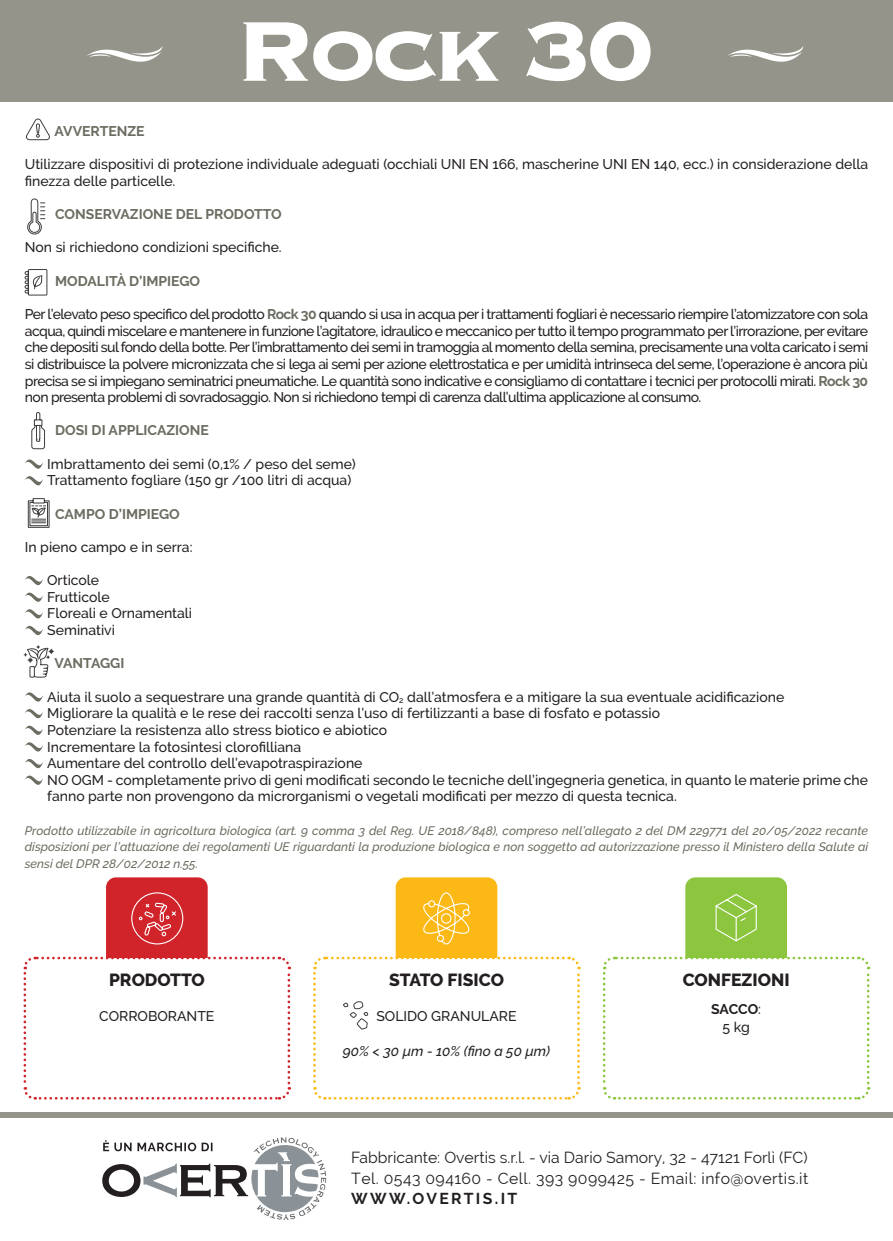
<style>
.page{position:relative;width:893px;height:1241px;background:#fff}
.page>*{position:absolute;margin:0;border:0;box-sizing:border-box;transform-origin:0 0}
.t1{font:700 110.95px "Copperplate";letter-spacing:-.05em;color:#fff}
.t2{font:800 17.5px "Raleway";color:#231f20}
.t3{font:15.75px/20.3px "Raleway";color:#231f20}
.t4{font:700 15.75px "Raleway";letter-spacing:.15em;color:#231f20}
.t5{font:500 14px/16.6px "Raleway";color:#231f20}
.t6{font:700 14px "Raleway";color:#6d6c61}
.t7{font:italic 500 14px "Raleway";color:#231f20}
.t8{font:700 14px/17.5px "Raleway";letter-spacing:-.01em;color:#231f20;text-align:center}
.t9{font:italic 500 12.25px/16.6px "Raleway";color:#6d6c61;text-align:justify}
.s1{font-weight:700;color:#6d6c61}
.s2{font-weight:500}
</style>
<div class="page">
<div style="left:0;top:1112px;width:893px;height:5px;background:#94948a"></div>
<svg style="left:102px;top:1137px;width:224px;height:82px"></svg>
<div style="left:0;top:0;width:893px;height:102px;background:#94948a"></div>
<svg style="left:727px;top:46px;width:76px;height:16px"></svg>
<svg style="left:87px;top:47px;width:75px;height:15px"></svg>
<div style="left:106px;top:877px;width:102px;height:92px;background:#d1232a;border-radius:10px"></div>
<div style="left:396px;top:877px;width:101px;height:92px;background:#fcb814;border-radius:10px"></div>
<div style="left:685px;top:877px;width:102px;height:92px;background:#8bc63e;border-radius:10px"></div>
<svg style="left:25px;top:459px;width:18px;height:9px"></svg>
<svg style="left:25px;top:476px;width:18px;height:9px"></svg>
<svg style="left:25px;top:576px;width:18px;height:9px"></svg>
<svg style="left:25px;top:592px;width:18px;height:9px"></svg>
<svg style="left:25px;top:609px;width:18px;height:9px"></svg>
<svg style="left:25px;top:625px;width:18px;height:10px"></svg>
<svg style="left:25px;top:692px;width:18px;height:9px"></svg>
<svg style="left:25px;top:709px;width:18px;height:9px"></svg>
<svg style="left:25px;top:725px;width:18px;height:9px"></svg>
<svg style="left:25px;top:742px;width:18px;height:9px"></svg>
<svg style="left:25px;top:759px;width:18px;height:9px"></svg>
<svg style="left:25px;top:775px;width:18px;height:9px"></svg>
<svg style="left:23px;top:955px;width:269px;height:145px"></svg>
<svg style="left:602px;top:955px;width:269px;height:145px"></svg>
<svg style="left:715px;top:894px;width:42px;height:47px"></svg>
<svg style="left:423px;top:892px;width:47px;height:52px"></svg>
<svg style="left:131px;top:892px;width:53px;height:52px"></svg>
<svg style="left:31px;top:412px;width:14px;height:37px"></svg>
<svg style="left:28px;top:498px;width:22px;height:30px"></svg>
<svg style="left:23px;top:645px;width:31px;height:33px"></svg>
<svg style="left:27px;top:198px;width:19px;height:37px"></svg>
<svg style="left:25px;top:269px;width:22px;height:26px"></svg>
<svg style="left:313px;top:955px;width:268px;height:145px"></svg>
<svg style="left:26px;top:118px;width:24px;height:22px"></svg>
<h1 class="t1" style="left:234px;top:-22px;width:421px">Rock 30</h1>
<p class="t6" style="left:55px;top:123px;width:92px">AVVERTENZE</p>
<p class="t5" style="left:25px;top:156px;width:845px">Utilizzare dispositivi di protezione individuale adeguati (occhiali UNI EN 166, mascherine UNI EN 140, ecc.) in considerazione della finezza delle particelle.</p>
<p class="t6" style="left:55px;top:206px;width:228px">CONSERVAZIONE DEL PRODOTTO</p>
<p class="t5" style="left:25px;top:239px;width:258px">Non si richiedono condizioni specifiche.</p>
<p class="t6" style="left:55px;top:273px;width:147px">MODALITÀ D’IMPIEGO</p>
<p class="t5" style="left:25px;top:306px;width:845px;text-align:justify">Per l’elevato peso specifico del prodotto <span class="s1">Rock 30</span> quando si usa in acqua per i trattamenti fogliari è necessario riempire l’atomizzatore con sola acqua, quindi miscelare e mantenere in funzione l’agitatore, idraulico e meccanico per tutto il tempo programmato per l’irrorazione, per evitare che depositi sul fondo della botte. Per l’imbrattamento dei semi in tramoggia al momento della semina, precisamente una volta caricato i semi si distribuisce la polvere micronizzata che si lega ai semi per azione elettrostatica e per umidità intrinseca del seme, l’operazione è ancora più precisa se si impiegano seminatrici pneumatiche. Le quantità sono indicative e consigliamo di contattare i tecnici per protocolli mirati. <span class="s1">Rock 30 </span>non presenta problemi di sovradosaggio. Non si richiedono tempi di carenza dall’ultima applicazione al consumo.</p>
<p class="t6" style="left:55px;top:422px;width:155px">DOSI DI APPLICAZIONE</p>
<p class="t5" style="left:47px;top:455px;width:310px">Imbrattamento dei semi (0,1% / peso del seme)<br>Trattamento fogliare (150 gr /100 litri di acqua)</p>
<p class="t6" style="left:55px;top:505px;width:126px">CAMPO D’IMPIEGO</p>
<p class="t5" style="left:25px;top:538px;width:169px">In pieno campo e in serra:</p>
<p class="t5" style="left:47px;top:572px;width:146px">Orticole<br>Frutticole<br>Floreali e Ornamentali<br>Seminativi</p>
<p class="t6" style="left:55px;top:655px;width:71px">VANTAGGI</p>
<p class="t5" style="left:47px;top:688px;width:822px">Aiuta il suolo a sequestrare una grande quantità di CO<sub>2</sub> dall’atmosfera e a mitigare la sua eventuale acidificazione<br>Migliorare la qualità e le rese dei raccolti senza l’uso di fertilizzanti a base di fosfato e potassio<br>Potenziare la resistenza allo stress biotico e abiotico<br>Incrementare la fotosintesi clorofilliana<br>Aumentare del controllo dell’evapotraspirazione<br>NO OGM - completamente privo di geni modificati secondo le tecniche dell’ingegneria genetica, in quanto le materie prime che fanno parte non provengono da microrganismi o vegetali modificati per mezzo di questa tecnica.</p>
<p class="t9" style="left:25px;top:822px;width:845px">Prodotto utilizzabile in agricoltura biologica (art. 9 comma 3 del Reg. UE 2018/848), compreso nell’allegato 2 del DM 229771 del 20/05/2022 recante disposizioni per l’attuazione dei regolamenti UE riguardanti la produzione biologica e non soggetto ad autorizzazione presso il Ministero della Salute ai sensi del DPR 28/02/2012 n.55.</p>
<p class="t2" style="left:109px;top:969px;width:97px">PRODOTTO</p>
<p class="t5" style="left:99px;top:1007px;width:117px">CORROBORANTE</p>
<p class="t2" style="left:389px;top:969px;width:116px">STATO FISICO</p>
<p class="t5" style="left:376px;top:1007px;width:142px">SOLIDO GRANULARE</p>
<p class="t7" style="left:343px;top:1042px;width:209px">90% &lt; 30 µm - 10% (fino a 50 µm)</p>
<p class="t2" style="left:683px;top:969px;width:108px">CONFEZIONI</p>
<p class="t8" style="left:711px;top:1000px;width:51px">SACCO<span class="s2">:<br>5 kg</span></p>
<p class="t3" style="left:351px;top:1147px;width:459px">Fabbricante: Overtis s.r.l. - via Dario Samory, 32 - 47121 Forlì (FC)<br>Tel. 0543 094160 - Cell. 393 9099425 - Email: info@overtis.it</p>
<p class="t4" style="left:351px;top:1189px;width:168px">WWW.OVERTIS.IT</p>
</div>
